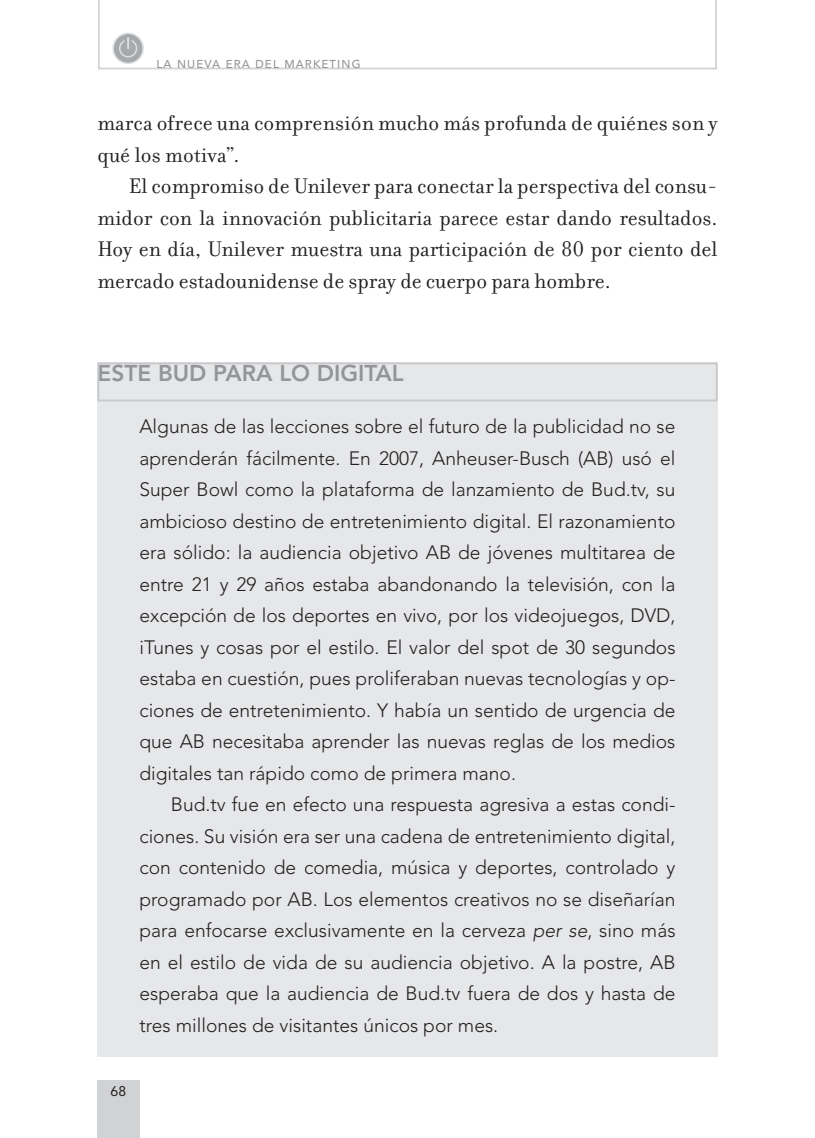
<style>
.page{position:relative;width:815px;height:1138px;background:#fff}
.page>*{position:absolute;margin:0;border:0;box-sizing:border-box;transform-origin:0 0}
.t1{font:22.75px "Filosofia Regular Lining";color:#231f20}
.t2{font:800 22.75px "Avenir LT Std";color:#939598}
.t3{font:300 19.25px "Avenir LT Std";color:#231f20}
.t4{font:14px "Avenir LT Std";color:#231f20}
.t5{font:500 11.38px "Avenir LT Std";letter-spacing:.1em;color:#939598}
.s1{font-style:italic}
</style>
<div class="page">
<div style="left:97px;top:1080px;width:42px;height:57px;background:#d1d2d4"></div>
<svg style="left:98px;top:0;width:619px;height:69px"></svg>
<div style="left:97px;top:362px;width:621px;height:694px;background:#e6e7e9"></div>
<div style="left:97px;top:362px;width:621px;height:39px;border:2px solid #c7c8ca"></div>
<p class="t5" style="left:157px;top:57px;width:206px">LA NUEVA ERA DEL MARKETING</p>
<p class="t1" style="left:97px;top:110px;width:622px">marca ofrece una comprensión mucho más profunda de quiénes son y</p>
<p class="t1" style="left:97px;top:142px;width:144px">qué los motiva”.</p>
<p class="t1" style="left:129px;top:173px;width:590px">El compromiso de Unilever para conectar la perspectiva del consu-</p>
<p class="t1" style="left:97px;top:205px;width:622px">midor con la innovación publicitaria parece estar dando resultados.</p>
<p class="t1" style="left:97px;top:236px;width:622px">Hoy en día, Unilever muestra una participación de 80 por ciento del</p>
<p class="t1" style="left:97px;top:268px;width:515px">mercado estadounidense de spray de cuerpo para hombre.</p>
<p class="t2" style="left:97px;top:359px;width:308px">ESTE BUD PARA LO DIGITAL</p>
<p class="t3" style="left:139px;top:415px;width:538px">Algunas de las lecciones sobre el futuro de la publicidad no se</p>
<p class="t3" style="left:139px;top:446px;width:538px">aprenderán fácilmente. En 2007, Anheuser-Busch (AB) usó el</p>
<p class="t3" style="left:139px;top:478px;width:537px">Super Bowl como la plataforma de lanzamiento de Bud.tv, su</p>
<p class="t3" style="left:139px;top:509px;width:538px">ambicioso destino de entretenimiento digital. El razonamiento</p>
<p class="t3" style="left:139px;top:541px;width:538px">era sólido: la audiencia objetivo AB de jóvenes multitarea de</p>
<p class="t3" style="left:139px;top:572px;width:538px">entre 21 y 29 años estaba abandonando la televisión, con la</p>
<p class="t3" style="left:139px;top:604px;width:538px">excepción de los deportes en vivo, por los videojuegos, DVD,</p>
<p class="t3" style="left:139px;top:635px;width:538px">iTunes y cosas por el estilo. El valor del spot de 30 segundos</p>
<p class="t3" style="left:139px;top:667px;width:538px">estaba en cuestión, pues proliferaban nuevas tecnologías y op-</p>
<p class="t3" style="left:139px;top:698px;width:537px">ciones de entretenimiento. Y había un sentido de urgencia de</p>
<p class="t3" style="left:139px;top:730px;width:538px">que AB necesitaba aprender las nuevas reglas de los medios</p>
<p class="t3" style="left:139px;top:761px;width:378px">digitales tan rápido como de primera mano.</p>
<p class="t3" style="left:171px;top:793px;width:506px">Bud.tv fue en efecto una respuesta agresiva a estas condi-</p>
<p class="t3" style="left:139px;top:824px;width:537px">ciones. Su visión era ser una cadena de entretenimiento digital,</p>
<p class="t3" style="left:139px;top:856px;width:538px">con contenido de comedia, música y deportes, controlado y</p>
<p class="t3" style="left:139px;top:887px;width:538px">programado por AB. Los elementos creativos no se diseñarían</p>
<p class="t3" style="left:139px;top:919px;width:538px">para enfocarse exclusivamente en la cerveza <span class="s1">per se</span>, sino más</p>
<p class="t3" style="left:139px;top:950px;width:538px">en el estilo de vida de su audiencia objetivo. A la postre, AB</p>
<p class="t3" style="left:139px;top:982px;width:538px">esperaba que la audiencia de Bud.tv fuera de dos y hasta de</p>
<p class="t3" style="left:139px;top:1013px;width:360px">tres millones de visitantes únicos por mes.</p>
<p class="t4" style="left:111px;top:1083px;width:17px">68</p>
</div>
